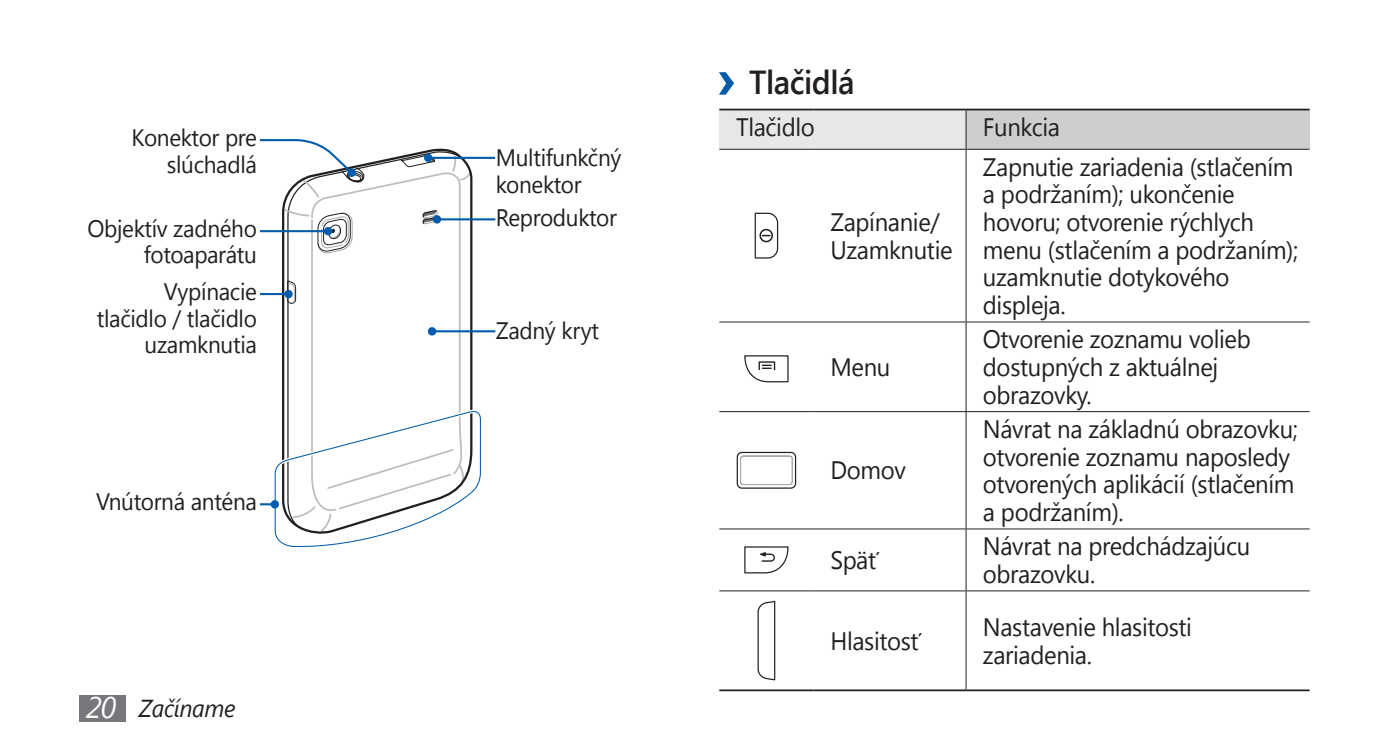
<style>
.page{position:relative;width:1389px;height:755px;background:#fff}
.page>*{position:absolute;margin:0;border:0;box-sizing:border-box;transform-origin:0 0}
.t1{font:600 33.25px "Segoe UI";letter-spacing:-.015em;color:#231f20;scale:.95 1}
.t2{font:25.2px/27.7px "Segoe UI";letter-spacing:-.015em;color:#231f20;scale:.95 1}
.t3{font:italic 24.5px "Segoe UI";letter-spacing:-.015em;color:#231f20;scale:.95 1}
.t4{font:23.8px/26.2px "Segoe UI";letter-spacing:-.015em;color:#231f20;text-align:right;scale:.95 1}
.s1{font-size:29.75px;color:#fff}
.s2{font-family:"Arial";font-weight:400;font-size:44.1px;color:#015dab}
</style>
<div class="page">
<div style="left:79px;top:694px;width:47px;height:27px;background:#76787b"></div>
<svg style="left:719px;top:72px;width:15px;height:23px"></svg>
<div style="left:719px;top:109px;width:247px;height:40px;background:#e6e7e9"></div>
<div style="left:966px;top:109px;width:344px;height:40px;background:#cdced0"></div>
<hr style="left:719px;top:109px;width:95px;height:1px;background:#231f20">
<hr style="left:814px;top:109px;width:152px;height:1px;background:#231f20">
<hr style="left:966px;top:109px;width:344px;height:1px;background:#231f20">
<hr style="left:719px;top:689px;width:95px;height:1px;background:#231f20">
<hr style="left:814px;top:689px;width:152px;height:1px;background:#231f20">
<hr style="left:966px;top:689px;width:344px;height:1px;background:#231f20">
<hr style="left:965px;top:110px;width:2px;height:39px;background:#231f20">
<hr style="left:965px;top:150px;width:2px;height:171px;background:#231f20">
<hr style="left:965px;top:322px;width:2px;height:89px;background:#231f20">
<hr style="left:965px;top:412px;width:2px;height:116px;background:#231f20">
<hr style="left:965px;top:529px;width:2px;height:61px;background:#231f20">
<hr style="left:965px;top:591px;width:2px;height:98px;background:#231f20">
<hr style="left:719px;top:149px;width:95px;height:1px;background:#231f20">
<hr style="left:814px;top:149px;width:152px;height:1px;background:#231f20">
<hr style="left:966px;top:149px;width:344px;height:1px;background:#231f20">
<hr style="left:719px;top:321px;width:95px;height:1px;background:#231f20">
<hr style="left:814px;top:321px;width:152px;height:1px;background:#231f20">
<hr style="left:966px;top:321px;width:344px;height:1px;background:#231f20">
<hr style="left:719px;top:410px;width:95px;height:2px;background:#231f20">
<hr style="left:814px;top:410px;width:152px;height:2px;background:#231f20">
<hr style="left:966px;top:410px;width:344px;height:2px;background:#231f20">
<hr style="left:719px;top:528px;width:95px;height:1px;background:#231f20">
<hr style="left:814px;top:528px;width:152px;height:1px;background:#231f20">
<hr style="left:966px;top:528px;width:344px;height:1px;background:#231f20">
<hr style="left:719px;top:590px;width:95px;height:1px;background:#231f20">
<hr style="left:814px;top:590px;width:152px;height:1px;background:#231f20">
<hr style="left:966px;top:590px;width:344px;height:1px;background:#231f20">
<svg style="left:755px;top:212px;width:23px;height:46px"></svg>
<svg style="left:744px;top:355px;width:45px;height:27px"></svg>
<svg style="left:737px;top:452px;width:59px;height:35px"></svg>
<div style="left:737px;top:451px;width:59px;height:37px;border:1px solid #231f20;border-radius:5px"></div>
<svg style="left:740px;top:455px;width:53px;height:30px"></svg>
<svg style="left:744px;top:546px;width:45px;height:27px"></svg>
<svg style="left:758px;top:600px;width:17px;height:80px"></svg>
<svg style="left:281px;top:148px;width:193px;height:262px"></svg>
<svg style="left:317px;top:212px;width:36px;height:41px"></svg>
<hr style="left:432px;top:330px;width:63px;height:2px;background:#015dab">
<div style="left:428px;top:327px;width:8px;height:8px;background:#015dab;border-radius:50%"></div>
<hr style="left:437px;top:218px;width:58px;height:2px;background:#015dab">
<div style="left:433px;top:215px;width:8px;height:8px;background:#015dab;border-radius:50%"></div>
<svg style="left:260px;top:410px;width:221px;height:138px"></svg>
<div style="left:271px;top:499px;width:8px;height:9px;background:#015dab;border-radius:50%"></div>
<hr style="left:260px;top:293px;width:28px;height:2px;background:#015dab">
<svg style="left:284px;top:289px;width:9px;height:9px"></svg>
<hr style="left:428px;top:157px;width:67px;height:2px;background:#015dab">
<svg style="left:259px;top:139px;width:177px;height:44px"></svg>
<div style="left:348px;top:168px;width:8px;height:9px;background:#015dab;border-radius:50%"></div>
<hr style="left:260px;top:230px;width:68px;height:2px;background:#015dab">
<div style="left:324px;top:227px;width:8px;height:8px;background:#015dab;border-radius:50%"></div>
<p class="t4" style="left:132px;top:124px;width:134px">Konektor pre slúchadlá</p>
<p class="t4" style="left:88px;top:214px;width:180px">Objektív zadného fotoaparátu</p>
<p class="t4" style="left:97px;top:277px;width:170px">Vypínacie tlačidlo / tlačidlo uzamknutia</p>
<p class="t4" style="left:96px;top:486px;width:171px">Vnútorná anténa</p>
<p class="t3" style="left:86px;top:691px;width:159px"><span class="s1">20</span> Začíname</p>
<p class="t4" style="left:496px;top:144px;width:134px;text-align:left">Multifunkčný konektor</p>
<p class="t4" style="left:496px;top:203px;width:129px">Reproduktor</p>
<p class="t4" style="left:496px;top:316px;width:110px">Zadný kryt</p>
<h1 class="t1" style="left:719px;top:59px;width:144px"><span class="s2">›</span> Tlačidlá</h1>
<p class="t2" style="left:736px;top:112px;width:84px">Tlačidlo</p>
<p class="t2" style="left:983px;top:112px;width:83px">Funkcia</p>
<p class="t2" style="left:830px;top:207px;width:130px">Zapínanie/<br>Uzamknutie</p>
<p class="t2" style="left:830px;top:352px;width:65px">Menu</p>
<p class="t2" style="left:830px;top:455px;width:81px">Domov</p>
<p class="t2" style="left:830px;top:544px;width:52px">Späť</p>
<p class="t2" style="left:830px;top:625px;width:97px">Hlasitosť</p>
<p class="t2" style="left:983px;top:151px;width:334px">Zapnutie zariadenia (stlačením a podržaním); ukončenie hovoru; otvorenie rýchlych menu (stlačením a podržaním); uzamknutie dotykového displeja.</p>
<p class="t2" style="left:983px;top:324px;width:283px">Otvorenie zoznamu volieb dostupných z aktuálnej obrazovky.</p>
<p class="t2" style="left:983px;top:413px;width:333px">Návrat na základnú obrazovku; otvorenie zoznamu naposledy otvorených aplikácií (stlačením a podržaním).</p>
<p class="t2" style="left:983px;top:531px;width:283px">Návrat na predchádzajúcu obrazovku.</p>
<p class="t2" style="left:983px;top:611px;width:222px">Nastavenie hlasitosti zariadenia.</p>
</div>
